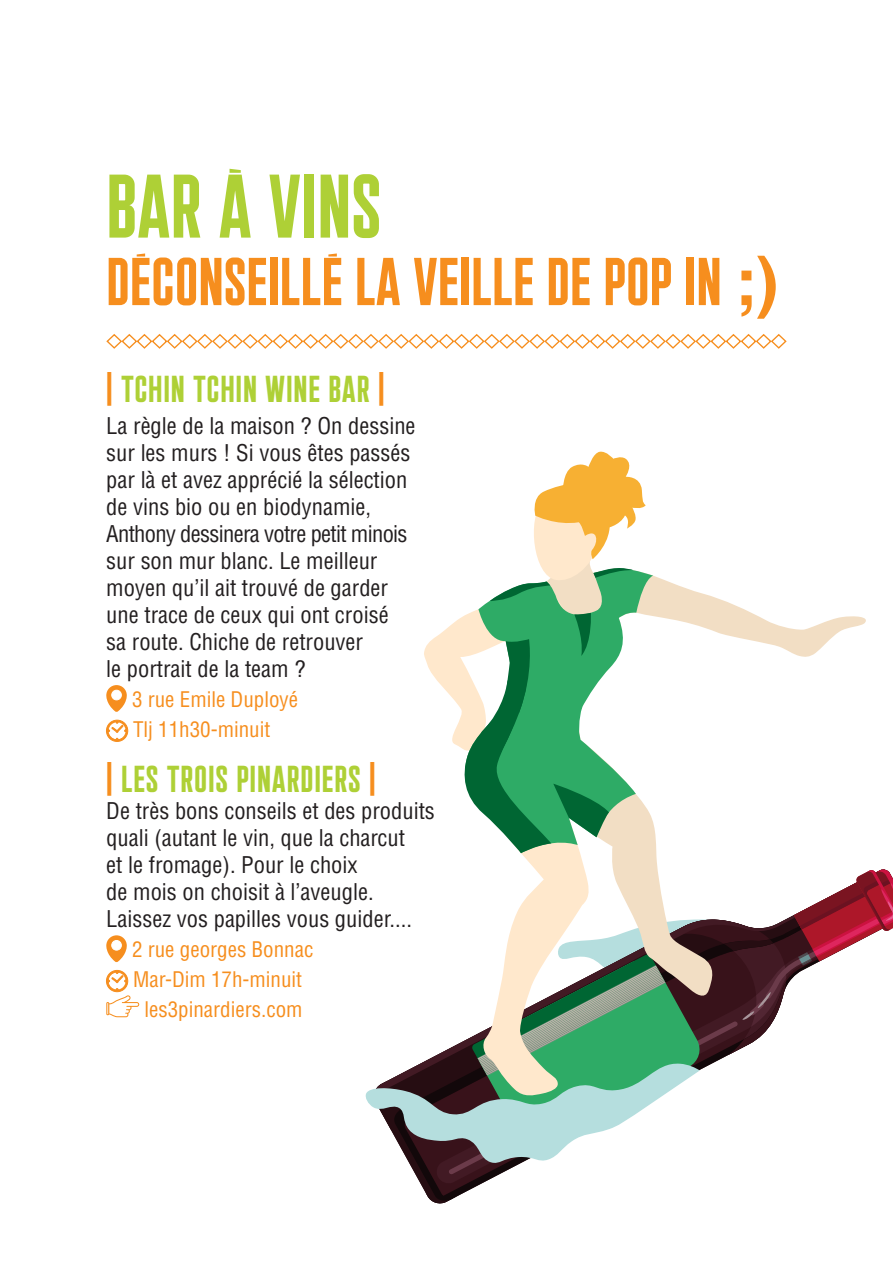
<style>
.page{position:relative;width:893px;height:1263px;background:#fff}
.page>*{position:absolute;margin:0;border:0;box-sizing:border-box;transform-origin:0 0}
.t1{font:700 90px "Plaak 42 Extracondensed";color:#aed036}
.t2{font:700 67.5px "Plaak 42 Extracondensed";color:#f68e1e}
.t3{font:700 37.5px "Plaak 42 Extracondensed";letter-spacing:.02em;color:#aed036}
.t4{font:condensed 22.5px/27px "Helvetica LT Std";color:#231f20}
.t5{font:condensed 21px "Helvetica LT Std";color:#f68e1e}
.s1{font-family:"Helvetica"}
.s2{color:#f68e1e}
</style>
<div class="page">
<svg style="left:106px;top:685px;width:21px;height:27px"></svg>
<div style="left:112px;top:690px;width:9px;height:10px;background:#fff;border-radius:50%"></div>
<div style="left:111px;top:690px;width:11px;height:10px;border:1px solid #fff;border-radius:50%"></div>
<svg style="left:106px;top:720px;width:22px;height:22px"></svg>
<svg style="left:106px;top:935px;width:21px;height:27px"></svg>
<div style="left:112px;top:940px;width:9px;height:10px;background:#fff;border-radius:50%"></div>
<div style="left:111px;top:940px;width:11px;height:10px;border:1px solid #fff;border-radius:50%"></div>
<svg style="left:106px;top:970px;width:33px;height:47px"></svg>
<svg style="left:106px;top:334px;width:681px;height:15px"></svg>
<svg style="left:365px;top:451px;width:528px;height:753px"></svg>
<p class="t1" style="left:106px;top:165px;width:277px">BAR À VINS</p>
<p class="t2" style="left:106px;top:250px;width:674px">DÉCONSEILLÉ LA VEILLE DE POP IN <span class="s1">;)</span></p>
<p class="t3" style="left:106px;top:372px;width:280px"><span class="s2">|</span> TCHIN TCHIN WINE BAR <span class="s2">|</span></p>
<p class="t4" style="left:106px;top:412px;width:311px">La règle de la maison ? On dessine sur les murs ! Si vous êtes passés par là et avez apprécié la sélection de vins bio ou en biodynamie,<br>Anthony dessinera votre petit minois sur son mur blanc. Le meilleur moyen qu’il ait trouvé de garder une trace de ceux qui ont croisé<br>sa route. Chiche de retrouver<br>le portrait de la team ?</p>
<p class="t5" style="left:132px;top:686px;width:168px">3 rue Emile Duployé</p>
<p class="t5" style="left:133px;top:716px;width:139px">Tlj 11h30-minuit</p>
<p class="t3" style="left:106px;top:761px;width:271px"><span class="s2">|</span> LES TROIS PINARDIERS <span class="s2">|</span></p>
<p class="t4" style="left:106px;top:797px;width:330px">De très bons conseils et des produits quali (autant le vin, que la charcut<br>et le fromage). Pour le choix<br>de mois on choisit à l’aveugle.<br>Laissez vos papilles vous guider....</p>
<p class="t5" style="left:132px;top:937px;width:183px">2 rue georges Bonnac</p>
<p class="t5" style="left:133px;top:966px;width:170px">Mar-Dim 17h-minuit</p>
<p class="t5" style="left:144px;top:996px;width:160px">les3pinardiers.com</p>
</div>
